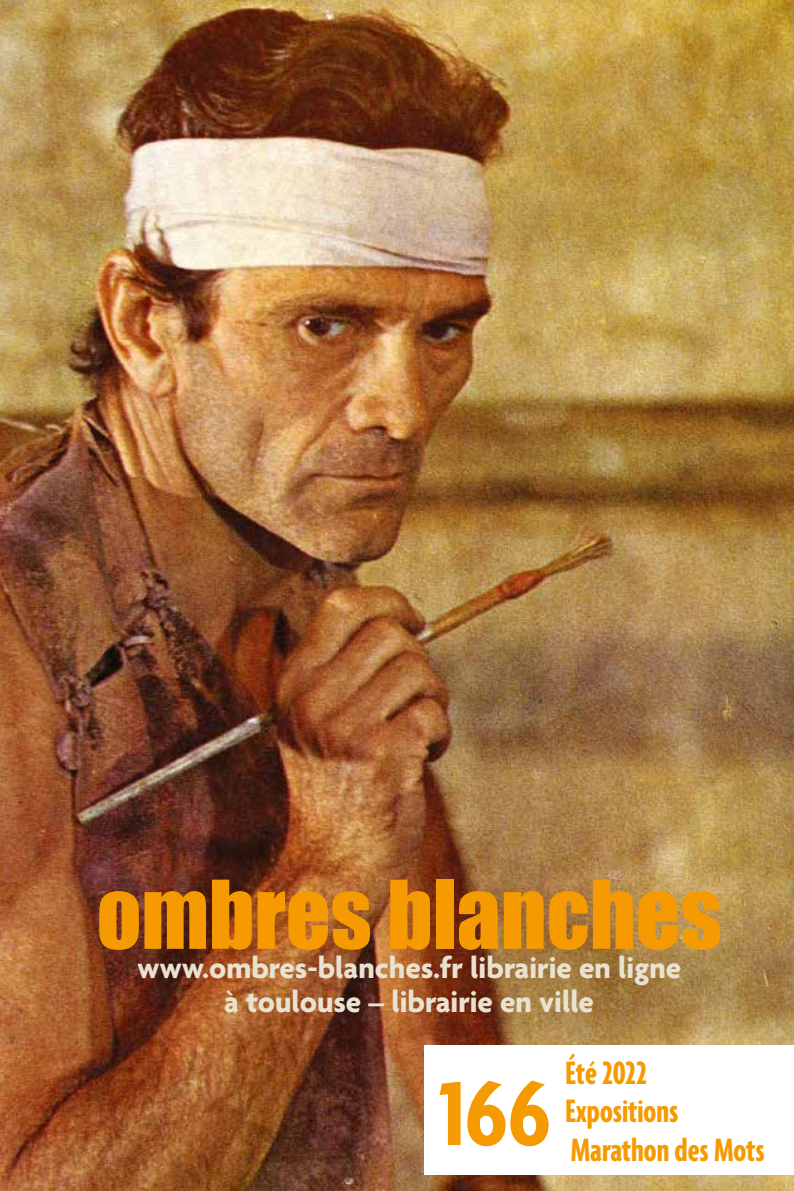
<style>
.page{position:relative;width:794px;height:1191px;background:#fff}
.page>*{position:absolute;margin:0;border:0;box-sizing:border-box;transform-origin:0 0}
.t1{font:700 condensed 98px "Agenda";color:#f59a00}
.t2{font:87.5px "Impact";color:#f59a00}
.t3{font:700 extra-condensed 35px/38.5px "Agenda";color:#f59a00}
.t4{font:700 31.5px/33.2px "Agenda";color:#eae2d1;text-align:center}
</style>
<div class="page">
<img style="left:0;top:1px;width:793px;height:1190px">
<div style="left:424px;top:1045px;width:141px;height:129px;background:#fff"></div>
<div style="left:565px;top:1045px;width:228px;height:129px;background:#fff"></div>
<h2 class="t2" style="left:97px;top:860px;width:626px">ombres blanches</h2>
<p class="t4" style="left:137px;top:953px;width:546px">www.ombres-blanches.fr librairie en ligne à toulouse – librairie en ville</p>
<h1 class="t1" style="left:439px;top:1061px;width:113px">166</h1>
<p class="t3" style="left:565px;top:1055px;width:201px">Été 2022<br>Expositions<br>Marathon des Mots</p>
</div>
